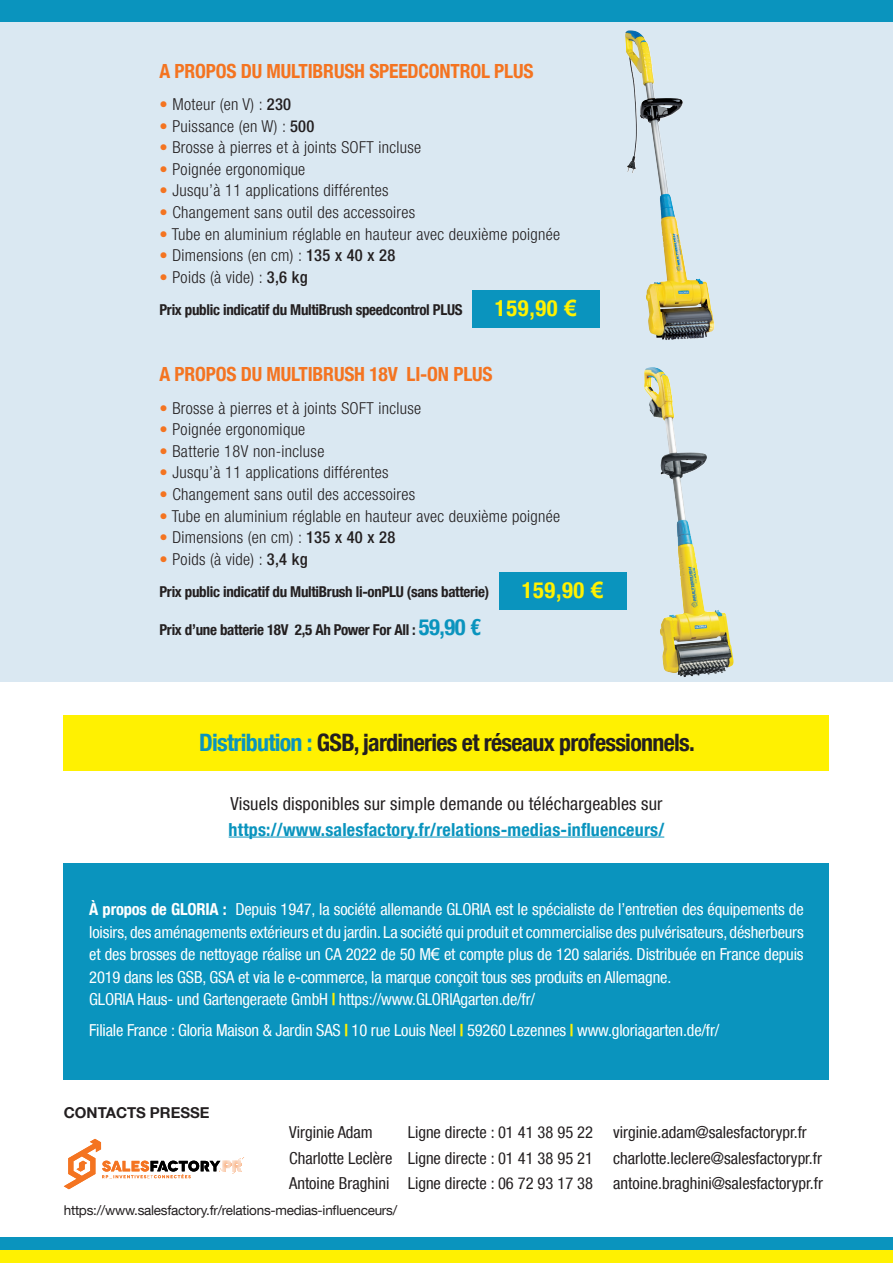
<style>
.page{position:relative;width:893px;height:1263px;background:#fff}
.page>*{position:absolute;margin:0;border:0;box-sizing:border-box;transform-origin:0 0}
.t1{font:700 condensed 24px "Helvetica Neue LT Com";letter-spacing:-.03em;color:#231f20}
.t2{font:700 condensed 22.5px "Helvetica Neue LT Com";letter-spacing:.03em;color:#fff101}
.t3{font:700 condensed 19.5px "Helvetica Neue LT Com";letter-spacing:-.01em;color:#f47421}
.t4{font:700 condensed 18px "Helvetica Neue LT Com";letter-spacing:.01em;color:#0a94be}
.t5{font:condensed 18px "Helvetica Neue LT Com";letter-spacing:.01em;color:#231f20}
.t6{font:condensed 16.5px/22.5px "Helvetica Neue LT Com";letter-spacing:-.01em;color:#fff;text-align:justify}
.t7{font:300 condensed 16.5px "Helvetica Neue LT Com";letter-spacing:.02em;color:#231f20}
.t8{font:condensed 16.5px "Helvetica Neue LT Com";color:#231f20}
.t9{font:700 condensed 15px "Helvetica Neue LT Com";letter-spacing:-.02em;color:#231f20}
.t10{font:700 15px "Helvetica Neue LT Com";color:#231f20}
.t11{font:13.5px "Helvetica Neue LT Com";letter-spacing:-.02em;color:#231f20}
.s1{font-weight:700;font-stretch:normal;color:#f47421}
.s2{font-weight:500}
.s3{font-family:"Arial";font-stretch:normal}
.s4{font-size:22.5px;color:#0a94be}
.s5{color:#0a94be}
.s6{font-weight:700}
.s7{font-weight:700;color:#fff101}
</style>
<div class="page">
<div style="left:0;top:21px;width:893px;height:661px;background:#dae8f2"></div>
<div style="left:472px;top:290px;width:128px;height:38px;background:#0a94be"></div>
<div style="left:499px;top:572px;width:127px;height:37px;background:#0a94be"></div>
<div style="left:0;top:1250px;width:893px;height:13px;background:#fff101"></div>
<div style="left:0;top:1237px;width:893px;height:13px;background:#0a94be"></div>
<div style="left:64px;top:715px;width:765px;height:55px;background:#fff101"></div>
<hr style="left:229px;top:837px;width:435px;height:1px;background:#0a94be">
<div style="left:0;top:0;width:893px;height:21px;background:#0a94be"></div>
<svg style="left:64px;top:1139px;width:180px;height:50px"></svg>
<div style="left:64px;top:863px;width:765px;height:217px;background:#0a94be"></div>
<img style="left:644px;top:367px;width:40px;height:308px">
<img style="left:625px;top:30px;width:36px;height:181px">
<p class="t3" style="left:159px;top:59px;width:375px">A PROPOS DU MULTIBRUSH SPEEDCONTROL PLUS</p>
<p class="t7" style="left:159px;top:95px;width:133px"><span class="s1">•</span> Moteur (en V) : <span class="s2">230</span></p>
<p class="t7" style="left:159px;top:116px;width:156px"><span class="s1">•</span> Puissance (en W) : <span class="s2">500</span></p>
<p class="t7" style="left:159px;top:138px;width:263px"><span class="s1">•</span> Brosse à pierres et à joints SOFT incluse</p>
<p class="t7" style="left:159px;top:160px;width:147px"><span class="s1">•</span> Poignée ergonomique</p>
<p class="t7" style="left:159px;top:181px;width:231px"><span class="s1">•</span> Jusqu’à 11 applications différentes</p>
<p class="t7" style="left:159px;top:203px;width:257px"><span class="s1">•</span> Changement sans outil des accessoires</p>
<p class="t7" style="left:159px;top:224px;width:402px"><span class="s1">•</span> Tube en aluminium réglable en hauteur avec deuxième poignée</p>
<p class="t7" style="left:159px;top:246px;width:237px"><span class="s1">•</span> Dimensions (en cm) : <span class="s2">135 x 40 x 28</span></p>
<p class="t7" style="left:159px;top:268px;width:150px"><span class="s1">•</span> Poids (à vide) : <span class="s2">3,6 kg</span></p>
<p class="t9" style="left:159px;top:300px;width:305px">Prix public indicatif du MultiBrush speedcontrol PLUS</p>
<p class="t2" style="left:495px;top:295px;width:84px">159,90 <span class="s3">€</span></p>
<p class="t3" style="left:159px;top:363px;width:335px">A PROPOS DU MULTIBRUSH 18V LI-ON PLUS</p>
<p class="t7" style="left:159px;top:398px;width:263px"><span class="s1">•</span> Brosse à pierres et à joints SOFT incluse</p>
<p class="t7" style="left:159px;top:420px;width:147px"><span class="s1">•</span> Poignée ergonomique</p>
<p class="t7" style="left:159px;top:441px;width:166px"><span class="s1">•</span> Batterie 18V non-incluse</p>
<p class="t7" style="left:159px;top:463px;width:231px"><span class="s1">•</span> Jusqu’à 11 applications différentes</p>
<p class="t7" style="left:159px;top:485px;width:257px"><span class="s1">•</span> Changement sans outil des accessoires</p>
<p class="t7" style="left:159px;top:506px;width:402px"><span class="s1">•</span> Tube en aluminium réglable en hauteur avec deuxième poignée</p>
<p class="t7" style="left:159px;top:528px;width:237px"><span class="s1">•</span> Dimensions (en cm) : <span class="s2">135 x 40 x 28</span></p>
<p class="t7" style="left:159px;top:550px;width:150px"><span class="s1">•</span> Poids (à vide) : <span class="s2">3,4 kg</span></p>
<p class="t9" style="left:159px;top:582px;width:331px">Prix public indicatif du MultiBrush li-onPLU (sans batterie)</p>
<p class="t2" style="left:522px;top:576px;width:84px">159,90 <span class="s3">€</span></p>
<p class="t9" style="left:159px;top:620px;width:323px">Prix d’une batterie 18V 2,5 Ah Power For All : <span class="s4">59,90 €</span></p>
<p class="t1" style="left:199px;top:728px;width:497px"><span class="s5">Distribution :</span> GSB, jardineries et réseaux professionnels.</p>
<p class="t5" style="left:230px;top:793px;width:434px">Visuels disponibles sur simple demande ou téléchargeables sur</p>
<p class="t4" style="left:229px;top:818px;width:437px">https://www.salesfactory.fr/relations-medias-influenceurs/</p>
<p class="t6" style="left:89px;top:898px;width:716px"><span class="s6">À propos de GLORIA :</span> Depuis 1947, la société allemande GLORIA est le spécialiste de l’entretien des équipements de loisirs, des aménagements extérieurs et du jardin. La société qui produit et commercialise des pulvérisateurs, désherbeurs et des brosses de nettoyage réalise un CA 2022 de 50 M<span class="s3">€</span> et compte plus de 120 salariés. Distribuée en France depuis 2019 dans les GSB, GSA et via le e-commerce, la marque conçoit tous ses produits en Allemagne.</p>
<p class="t6" style="left:89px;top:988px;width:447px">GLORIA Haus- und Gartengeraete GmbH <span class="s7">|</span> https://www.GLORIAgarten.de/fr/</p>
<p class="t6" style="left:89px;top:1019px;width:632px">Filiale France : Gloria Maison &amp; Jardin SAS <span class="s7">|</span> 10 rue Louis Neel <span class="s7">|</span> 59260 Lezennes <span class="s7">|</span> www.gloriagarten.de/fr/</p>
<p class="t10" style="left:64px;top:1103px;width:147px">CONTACTS PRESSE</p>
<p class="t8" style="left:289px;top:1123px;width:85px">Virginie Adam</p>
<p class="t8" style="left:408px;top:1123px;width:401px">Ligne directe : 01 41 38 95 22 virginie.adam@salesfactorypr.fr</p>
<p class="t8" style="left:289px;top:1148px;width:534px">Charlotte Leclère Ligne directe : 01 41 38 95 21 charlotte.leclere@salesfactorypr.fr</p>
<p class="t8" style="left:289px;top:1174px;width:535px">Antoine Braghini Ligne directe : 06 72 93 17 38 antoine.braghini@salesfactorypr.fr</p>
<p class="t11" style="left:64px;top:1202px;width:335px">https://www.salesfactory.fr/relations-medias-influenceurs/</p>
</div>
